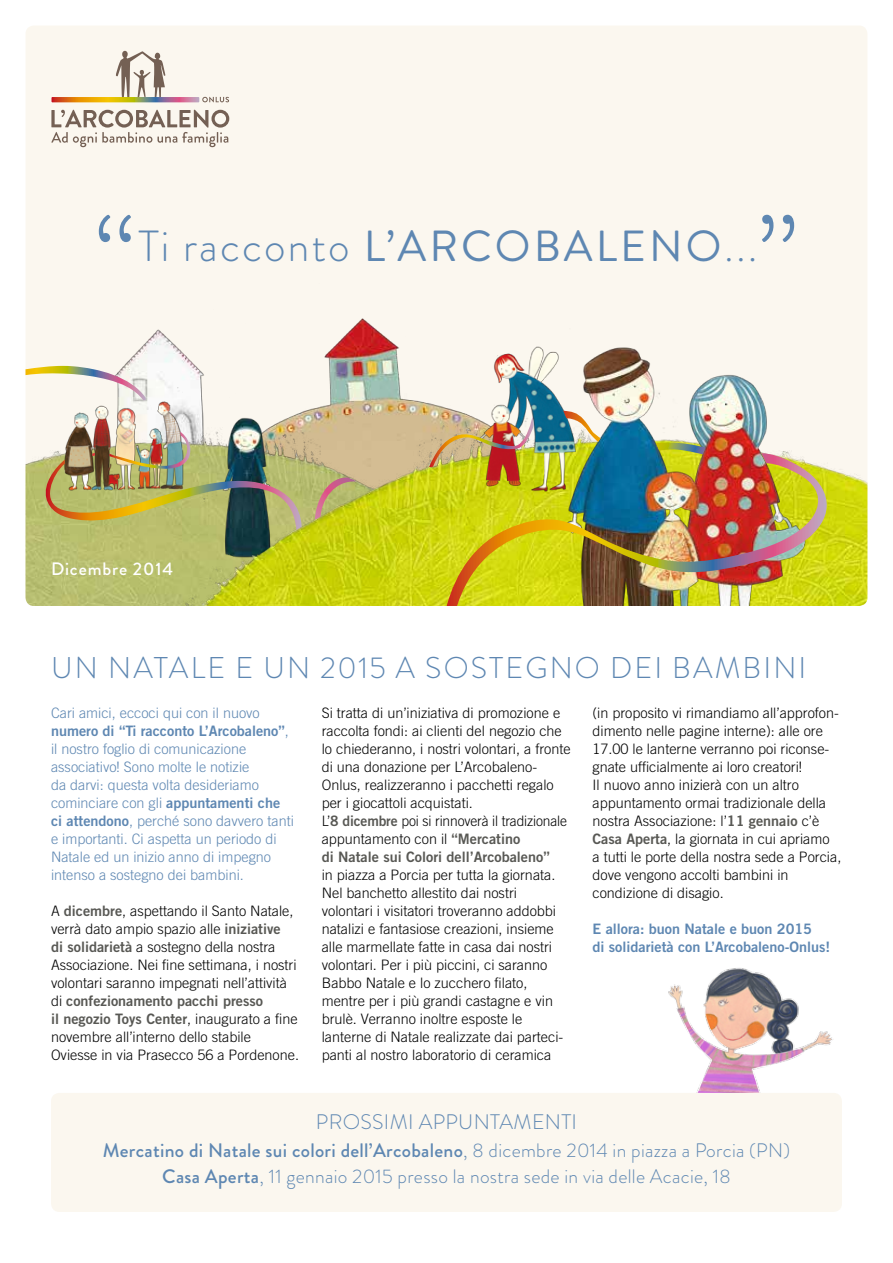
<style>
.page{position:relative;width:893px;height:1263px;background:#fff}
.page>*{position:absolute;margin:0;border:0;box-sizing:border-box;transform-origin:0 0}
.t1{font:300 43.5px "Brandon Grotesque";letter-spacing:.05em;color:#5e87b2}
.t2{font:300 30px "Brandon Grotesque";letter-spacing:.07em;color:#5e87b2}
.t3{font:300 21px "Brandon Grotesque";letter-spacing:.015em;color:#5e87b2}
.t4{font:300 19.5px/25.5px "Brandon Grotesque";letter-spacing:.015em;color:#5e87b2;text-align:center}
.t5{font:500 18px "Brandon Grotesque";letter-spacing:.05em;color:#fff}
.t6{font:300 14.4px/18px "Trade Gothic LT Std";color:#000}
.t7{font:300 14.4px/18px "Trade Gothic LT Std";color:#5e87b2}
.t8{font:14.4px/18px "Trade Gothic LT Std Bd 2";color:#585854}
.t9{font:14.4px/18px "Trade Gothic LT Std Bd 2";color:#5e87b2}
.s1{font-weight:400}
.s2{font-family:"Trade Gothic LT Std";font-weight:300}
.s3{font-family:"Trade Gothic LT Std Bd 2";font-weight:400}
.s4{font-family:"Trade Gothic LT Std Bd 2";font-weight:400;color:#585854}
.s5{font-family:"Trade Gothic LT Std";font-weight:300;color:#000}
.s6{font-weight:500}
</style>
<div class="page">
<img style="left:668px;top:968px;width:171px;height:127px">
<div style="left:26px;top:26px;width:841px;height:580px;background:#fbf7ef;border-radius:9px"></div>
<img style="left:324px;top:318px;width:76px;height:69px">
<img style="left:58px;top:329px;width:146px;height:69px">
<img style="left:26px;top:459px;width:128px;height:147px">
<img style="left:72px;top:398px;width:82px;height:34px">
<img style="left:154px;top:387px;width:713px;height:219px">
<img style="left:580px;top:347px;width:236px;height:106px">
<img style="left:462px;top:372px;width:118px;height:81px">
<img style="left:447px;top:453px;width:391px;height:153px">
<img style="left:429px;top:417px;width:105px;height:50px">
<svg style="left:26px;top:366px;width:120px;height:34px"></svg>
<svg style="left:656px;top:443px;width:49px;height:11px"></svg>
<svg style="left:563px;top:411px;width:38px;height:31px"></svg>
<svg style="left:315px;top:477px;width:42px;height:43px;background:#bcaf5c"></svg>
<img style="left:40px;top:432px;width:262px;height:98px">
<svg style="left:51px;top:110px;width:178px;height:37px"></svg>
<svg style="left:52px;top:51px;width:177px;height:51px"></svg>
<svg style="left:384px;top:318px;width:175px;height:54px"></svg>
<div style="left:51px;top:1093px;width:791px;height:119px;background:#fbf7ef;border-radius:9px"></div>
<svg style="left:99px;top:215px;width:32px;height:27px"></svg>
<svg style="left:762px;top:215px;width:32px;height:27px"></svg>
<h1 class="t1" style="left:138px;top:216px;width:621px">Ti racconto <span class="s1">L’ARCOBALENO</span>...</h1>
<p class="t5" style="left:51px;top:556px;width:124px">Dicembre 2014</p>
<h2 class="t2" style="left:51px;top:647px;width:757px">UN NATALE E UN 2015 A SOSTEGNO DEI BAMBINI</h2>
<p class="t7" style="left:51px;top:704px;width:210px">Cari amici, eccoci qui con il nuovo</p>
<p class="t9" style="left:51px;top:722px;width:239px">numero di “Ti racconto L’Arcobaleno”<span class="s2">,</span></p>
<p class="t7" style="left:51px;top:740px;width:244px">il nostro foglio di comunicazione associativo! Sono molte le notizie<br>da darvi: questa volta desideriamo cominciare con gli <span class="s3">appuntamenti che ci attendono</span>, perché sono davvero tanti e importanti. Ci aspetta un periodo di Natale ed un inizio anno di impegno intenso a sostegno dei bambini.</p>
<p class="t6" style="left:51px;top:902px;width:247px">A <span class="s4">dicembre</span>, aspettando il Santo Natale, verrà dato ampio spazio alle <span class="s4">iniziative<br>di solidarietà</span> a sostegno della nostra Associazione. Nei fine settimana, i nostri volontari saranno impegnati nell’attività</p>
<p class="t8" style="left:51px;top:992px;width:248px"><span class="s5">di</span> confezionamento pacchi presso<br>il negozio Toys Center<span class="s5">, inaugurato a fine</span></p>
<p class="t6" style="left:51px;top:1028px;width:250px">novembre all’interno dello stabile<br>Oviesse in via Prasecco 56 a Pordenone.</p>
<p class="t6" style="left:322px;top:704px;width:250px">Si tratta di un’iniziativa di promozione e raccolta fondi: ai clienti del negozio che lo chiederanno, i nostri volontari, a fronte di una donazione per L’Arcobaleno-Onlus, realizzeranno i pacchetti regalo per i giocattoli acquistati.<br>L’<span class="s4">8 dicembre</span> poi si rinnoverà il tradizionale appuntamento con il <span class="s4">“Mercatino</span></p>
<p class="t8" style="left:322px;top:848px;width:229px">di Natale sui Colori dell’Arcobaleno”</p>
<p class="t6" style="left:322px;top:866px;width:243px">in piazza a Porcia per tutta la giornata.<br>Nel banchetto allestito dai nostri volontari i visitatori troveranno addobbi natalizi e fantasiose creazioni, insieme alle marmellate fatte in casa dai nostri volontari. Per i più piccini, ci saranno Babbo Natale e lo zucchero filato, mentre per i più grandi castagne e vin brulè. Verranno inoltre esposte le lanterne di Natale realizzate dai parteci&shy;panti al nostro laboratorio di ceramica</p>
<p class="t6" style="left:592px;top:704px;width:250px">(in proposito vi rimandiamo all’approfon&shy;dimento nelle pagine interne): alle ore 17.00 le lanterne verranno poi riconse&shy;gnate ufficialmente ai loro creatori!<br>Il nuovo anno inizierà con un altro appuntamento ormai tradizionale della nostra Associazione: l’<span class="s4">11 gennaio</span> c’è <span class="s4">Casa Aperta</span>, la giornata in cui apriamo<br>a tutti le porte della nostra sede a Porcia, dove vengono accolti bambini in condizione di disagio.</p>
<p class="t9" style="left:592px;top:920px;width:239px">E allora: buon Natale e buon 2015<br>di solidarietà con L’Arcobaleno-Onlus!</p>
<h3 class="t3" style="left:316px;top:1107px;width:263px">PROSSIMI APPUNTAMENTI</h3>
<h3 class="t4" style="left:103px;top:1137px;width:689px"><span class="s6">Mercatino di Natale sui colori dell’Arcobaleno</span>, 8 dicembre 2014 in piazza a Porcia (PN)<br><span class="s6">Casa Aperta</span>, 11 gennaio 2015 presso la nostra sede in via delle Acacie, 18</h3>
</div>
